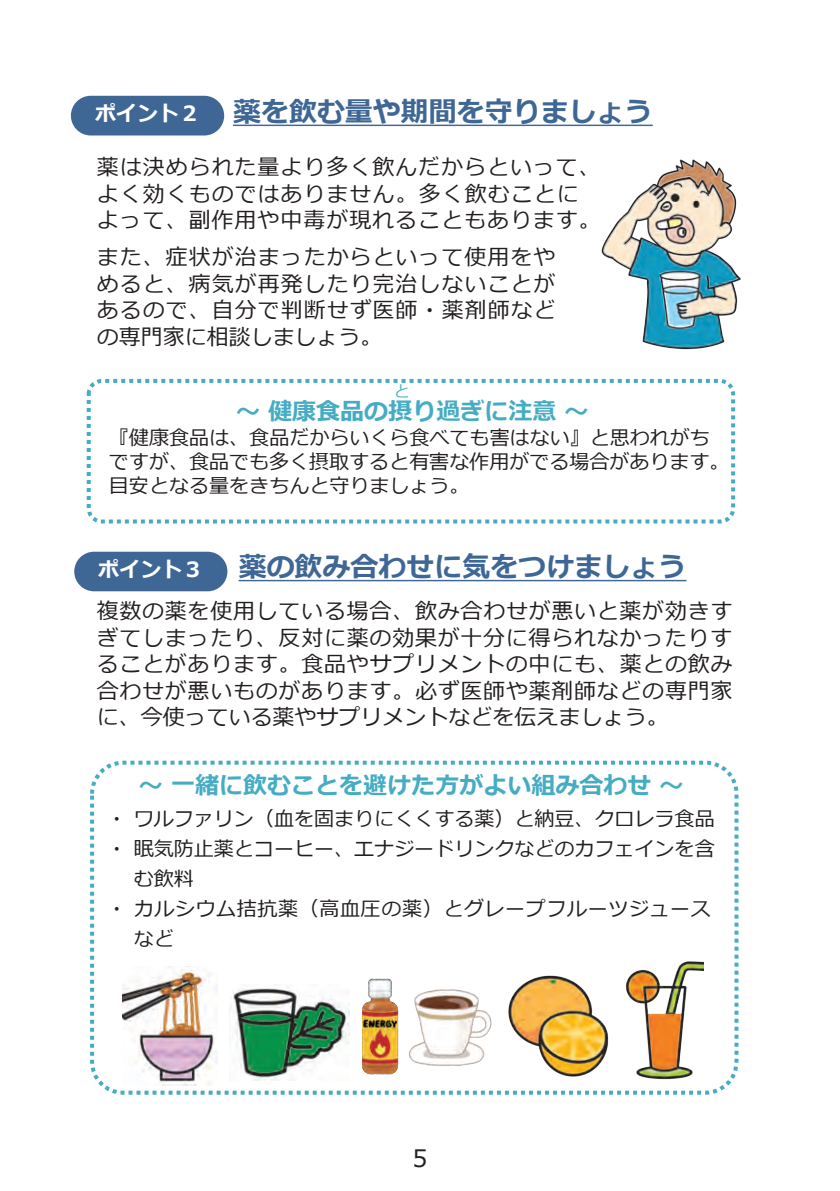
<style>
.page{position:relative;width:840px;height:1191px;background:#fff}
.page>*{position:absolute;margin:0;border:0;box-sizing:border-box;transform-origin:0 0}
.t1{font:700 28px "Meiryo";color:#3f6795}
.t2{font:700 24px "Meiryo";color:#46acc3}
.t3{font:24px "Meiryo";color:#231f20}
.t4{font:22px/26.4px "Meiryo";letter-spacing:.045em;color:#231f20;text-align:justify}
.t5{font:700 21px "Meiryo";color:#fff}
.t6{font:20px/24px "Meiryo";color:#231f20}
.t7{font:20px "Meiryo";letter-spacing:.03em;color:#231f20}
.t8{font:16px "Meiryo";color:#46acc3}
</style>
<div class="page">
<svg style="left:238px;top:580px;width:448px;height:1px"></svg>
<svg style="left:233px;top:125px;width:419px;height:1px"></svg>
<div style="left:71px;top:96px;width:153px;height:39px;background:#3f6795;border-radius:20px"></div>
<div style="left:74px;top:551px;width:153px;height:40px;background:#3f6795;border-radius:20px"></div>
<div style="left:87px;top:379px;width:647px;height:144px;border:4px dashed #46acc3;border-radius:13px"></div>
<div style="left:90px;top:760px;width:648px;height:334px;border:4px dashed #46acc3;border-radius:31px"></div>
<img style="left:601px;top:159px;width:140px;height:191px">
<img style="left:424px;top:989px;width:68px;height:77px">
<img style="left:122px;top:966px;width:95px;height:119px">
<img style="left:229px;top:986px;width:108px;height:94px">
<img style="left:508px;top:975px;width:101px;height:102px">
<img style="left:626px;top:961px;width:77px;height:119px">
<img style="left:337px;top:978px;width:87px;height:97px">
<p class="t1" style="left:233px;top:92px;width:421px">薬を飲む量や期間を守りましょう</p>
<p class="t5" style="left:95px;top:98px;width:106px">ポイント２</p>
<p class="t4" style="left:97px;top:155px;width:505px;text-align:left">薬は決められた量より多く飲んだからといって、よく効くものではありません。多く飲むことによって、副作用や中毒が現れることもあります。</p>
<p class="t4" style="left:97px;top:245px;width:460px">また、症状が治まったからといって使用をやめると、病気が再発したり完治しないことがあるので、自分で判断せず医師・薬剤師などの専門家に相談しましょう。</p>
<p class="t8" style="left:393px;top:380px;width:17px">と</p>
<p class="t2" style="left:236px;top:394px;width:354px">～健康食品の摂り過ぎに注意～</p>
<p class="t6" style="left:109px;top:427px;width:622px">『健康食品は、食品だからいくら食べても害はない』と思われがちですが、食品でも多く摂取すると有害な作用がでる場合があります。目安となる量をきちんと守りましょう。</p>
<p class="t1" style="left:238px;top:547px;width:449px">薬の飲み合わせに気をつけましょう</p>
<p class="t5" style="left:98px;top:554px;width:106px">ポイント３</p>
<p class="t4" style="left:97px;top:599px;width:637px">複数の薬を使用している場合、飲み合わせが悪いと薬が効きすぎてしまったり、反対に薬の効果が十分に得られなかったりすることがあります。食品やサプリメントの中にも、薬との飲み合わせが悪いものがあります。必ず医師や薬剤師などの専門家に、今使っている薬やサプリメントなどを伝えましょう。</p>
<p class="t2" style="left:139px;top:768px;width:546px">～一緒に飲むことを避けた方がよい組み合わせ～</p>
<p class="t6" style="left:107px;top:808px;width:609px">・ワルファリン（血を固まりにくくする薬）と納豆、クロレラ食品</p>
<p class="t6" style="left:107px;top:838px;width:609px">・眠気防止薬とコーヒー、エナジードリンクなどのカフェインを含</p>
<p class="t6" style="left:134px;top:868px;width:62px">む飲料</p>
<p class="t7" style="left:107px;top:895px;width:605px">・カルシウム拮抗薬（高血圧の薬）とグレープフルーツジュース</p>
<p class="t6" style="left:134px;top:928px;width:42px">など</p>
<p class="t3" style="left:412px;top:1141px;width:16px">5</p>
</div>
